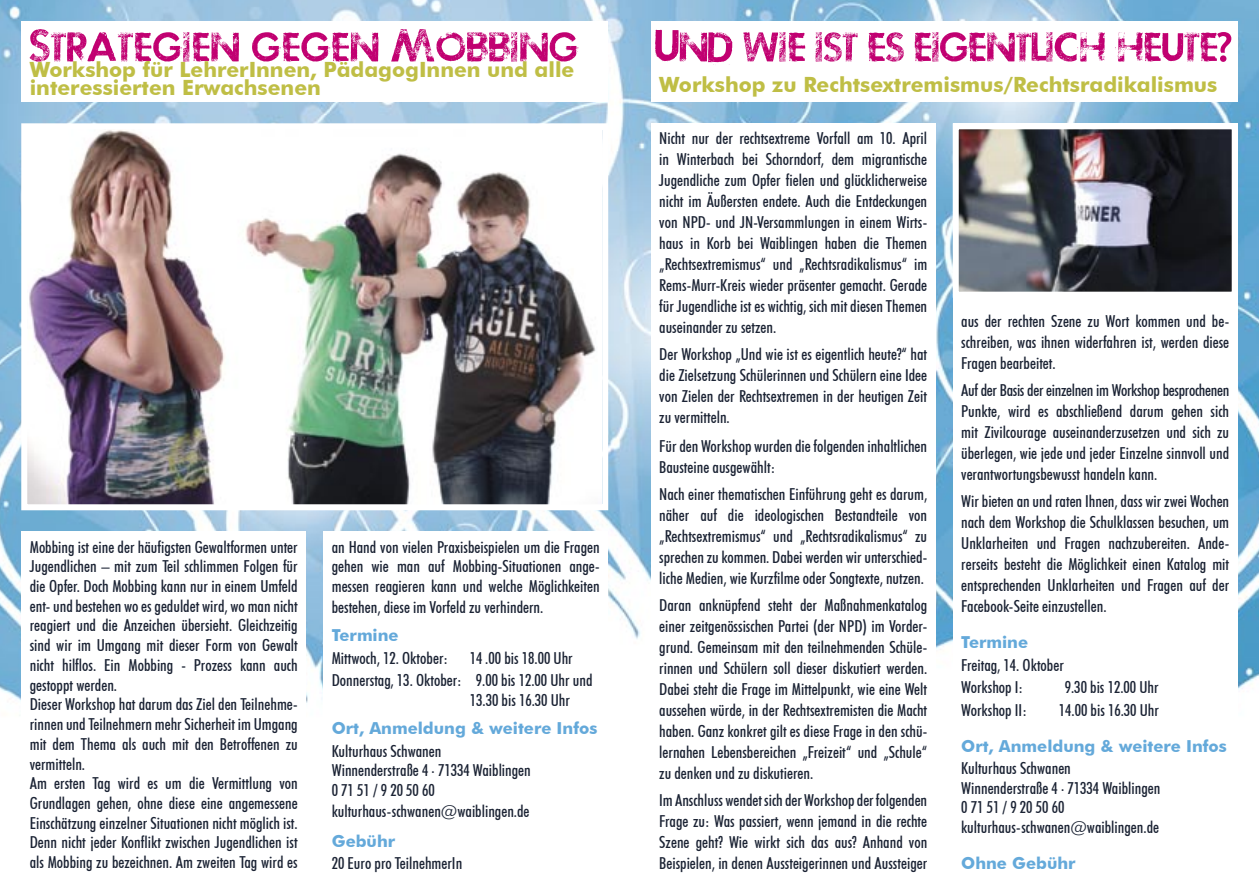
<style>
.page{position:relative;width:1259px;height:893px;background:#fff}
.page>*{position:absolute;margin:0;border:0;box-sizing:border-box;transform-origin:0 0}
.t1{font:700 21px/18px "Futura BT";color:#bfbe45}
.t2{font:500 condensed 16.5px/21px "Futura BT";color:#1b2334;text-align:justify}
.t3{font:700 16.5px "Futura BT";color:#64a9da}
</style>
<div class="page">
<img style="left:0;top:0;width:1259px;height:703px">
<div style="left:21px;top:21px;width:587px;height:81px;background:#fff"></div>
<div style="left:651px;top:123px;width:284px;height:749px;background:#fff"></div>
<div style="left:952px;top:123px;width:285px;height:770px;background:#fff"></div>
<div style="left:651px;top:21px;width:586px;height:81px;background:#fff"></div>
<img style="left:28px;top:130px;width:573px;height:373px">
<div style="left:21px;top:123px;width:587px;height:387px;border:6px solid #fff"></div>
<div style="left:323px;top:531px;width:285px;height:362px;background:#fff"></div>
<div style="left:21px;top:531px;width:285px;height:351px;background:#fff"></div>
<svg style="left:655px;top:29px;width:576px;height:36px"></svg>
<svg style="left:30px;top:29px;width:548px;height:33px"></svg>
<img style="left:959px;top:130px;width:271px;height:161px">
<div style="left:952px;top:123px;width:285px;height:175px;border:6px solid #fff"></div>
<p class="t1" style="left:30px;top:61px;width:546px">Workshop für LehrerInnen, PädagogInnen und alle interessierten Erwachsenen</p>
<p class="t2" style="left:30px;top:537px;width:269px;line-height:19.6px;text-align:left">Mobbing ist eine der häufigsten Gewaltformen unter Jugendlichen – mit zum Teil schlimmen Folgen für die Opfer. Doch Mobbing kann nur in einem Umfeld ent- und bestehen wo es geduldet wird, wo man nicht reagiert und die Anzeichen übersieht. Gleichzeitig sind wir im Umgang mit dieser Form von Gewalt nicht hilflos. Ein Mobbing - Prozess kann auch gestoppt werden.<br>Dieser Workshop hat darum das Ziel den Teilnehme&shy;rinnen und Teilnehmern mehr Sicherheit im Umgang mit dem Thema als auch mit den Betroffenen zu vermitteln.<br>Am ersten Tag wird es um die Vermittlung von Grundlagen gehen, ohne diese eine angemessene Einschätzung einzelner Situationen nicht möglich ist.<br>Denn nicht jeder Konflikt zwischen Jugendlichen ist als Mobbing zu bezeichnen. Am zweiten Tag wird es</p>
<p class="t2" style="left:332px;top:537px;width:269px;line-height:19.5px">an Hand von vielen Praxisbeispielen um die Fragen gehen wie man auf Mobbing-Situationen ange&shy;messen reagieren kann und welche Möglichkeiten</p>
<p class="t2" style="left:332px;top:596px;width:213px">bestehen, diese im Vorfeld zu verhindern.</p>
<p class="t3" style="left:332px;top:625px;width:68px">Termine</p>
<p class="t2" style="left:332px;top:647px;width:118px">Mittwoch, 12. Oktober:</p>
<p class="t2" style="left:332px;top:646px;width:262px;line-height:22.5px;text-indent:138px">14 .00 bis 18.00 Uhr<br>Donnerstag, 13. Oktober: 9.00 bis 12.00 Uhr und</p>
<p class="t2" style="left:470px;top:689px;width:102px">13.30 bis 16.30 Uhr</p>
<p class="t3" style="left:332px;top:718px;width:267px">Ort, Anmeldung &amp; weitere Infos</p>
<p class="t2" style="left:332px;top:741px;width:201px;line-height:19.5px;text-align:left">Kulturhaus Schwanen<br>Winnenderstraße 4 . 71334 Waiblingen<br>0 71 51 / 9 20 50 60</p>
<p class="t2" style="left:332px;top:800px;width:199px">kulturhaus-schwanen@waiblingen.de</p>
<p class="t3" style="left:332px;top:831px;width:65px">Gebühr</p>
<p class="t2" style="left:332px;top:853px;width:132px">20 Euro pro TeilnehmerIn</p>
<p class="t1" style="left:659px;top:75px;width:559px">Workshop zu Rechtsextremismus/Rechtsradikalismus</p>
<p class="t2" style="left:659px;top:128px;width:269px">Nicht nur der rechtsextreme Vorfall am 10. April in Winterbach bei Schorndorf, dem migrantische Jugendliche zum Opfer fielen und glücklicherweise nicht im Äußersten endete. Auch die Entdeckungen von NPD- und JN-Versammlungen in einem Wirts&shy;haus in Korb bei Waiblingen haben die Themen „Rechtsextremismus“ und „Rechtsradikalismus“ im Rems-Murr-Kreis wieder präsenter gemacht. Gerade für Jugendliche ist es wichtig, sich mit diesen Themen auseinander zu setzen.</p>
<p class="t2" style="left:659px;top:344px;width:269px">Der Workshop „Und wie ist es eigentlich heute?“ hat die Zielsetzung Schülerinnen und Schülern eine Idee von Zielen der Rechtsextremen in der heutigen Zeit zu vermitteln.</p>
<p class="t2" style="left:659px;top:435px;width:269px">Für den Workshop wurden die folgenden inhaltlichen<br>Bausteine ausgewählt:</p>
<p class="t2" style="left:659px;top:483px;width:269px">Nach einer thematischen Einführung geht es darum, näher auf die ideologischen Bestandteile von „Rechtsextremismus“ und „Rechtsradikalismus“ zu sprechen zu kommen. Dabei werden wir unterschied&shy;liche Medien, wie Kurzfilme oder Songtexte, nutzen.</p>
<p class="t2" style="left:659px;top:594px;width:269px">Daran anknüpfend steht der Maßnahmenkatalog einer zeitgenössischen Partei (der NPD) im Vorder&shy;grund. Gemeinsam mit den teilnehmenden Schüle&shy;rinnen und Schülern soll dieser diskutiert werden.<br>Dabei steht die Frage im Mittelpunkt, wie eine Welt aussehen würde, in der Rechtsextremisten die Macht haben. Ganz konkret gilt es diese Frage in den schü&shy;lernahen Lebensbereichen „Freizeit“ und „Schule“ zu denken und zu diskutieren.</p>
<p class="t2" style="left:659px;top:789px;width:269px">Im Anschluss wendet sich der Workshop der folgenden Frage zu: Was passiert, wenn jemand in die rechte Szene geht? Wie wirkt sich das aus? Anhand von Beispielen, in denen Aussteigerinnen und Aussteiger</p>
<p class="t2" style="left:961px;top:311px;width:269px">aus der rechten Szene zu Wort kommen und be&shy;schreiben, was ihnen widerfahren ist, werden diese Fragen bearbeitet.</p>
<p class="t2" style="left:961px;top:380px;width:269px">Auf der Basis der einzelnen im Workshop besprochenen Punkte, wird es abschließend darum gehen sich mit Zivilcourage auseinanderzusetzen und sich zu überlegen, wie jede und jeder Einzelne sinnvoll und verantwortungsbewusst handeln kann.</p>
<p class="t2" style="left:961px;top:491px;width:269px">Wir bieten an und raten Ihnen, dass wir zwei Wochen nach dem Workshop die Schulklassen besuchen, um Unklarheiten und Fragen nachzubereiten. Ande&shy;rerseits besteht die Möglichkeit einen Katalog mit entsprechenden Unklarheiten und Fragen auf der Facebook-Seite einzustellen.</p>
<p class="t3" style="left:961px;top:632px;width:68px">Termine</p>
<p class="t2" style="left:961px;top:653px;width:104px;line-height:22.5px">Freitag, 14. Oktober<br>Workshop I:</p>
<p class="t2" style="left:1064px;top:677px;width:95px">9.30 bis 12.00 Uhr</p>
<p class="t2" style="left:961px;top:699px;width:67px">Workshop II:</p>
<p class="t2" style="left:1058px;top:699px;width:102px">14.00 bis 16.30 Uhr</p>
<p class="t3" style="left:961px;top:736px;width:267px">Ort, Anmeldung &amp; weitere Infos</p>
<p class="t2" style="left:961px;top:758px;width:201px;line-height:19.5px;text-align:left">Kulturhaus Schwanen<br>Winnenderstraße 4 . 71334 Waiblingen<br>0 71 51 / 9 20 50 60 kulturhaus-schwanen@waiblingen.de</p>
<p class="t3" style="left:961px;top:853px;width:116px">Ohne Gebühr</p>
</div>
